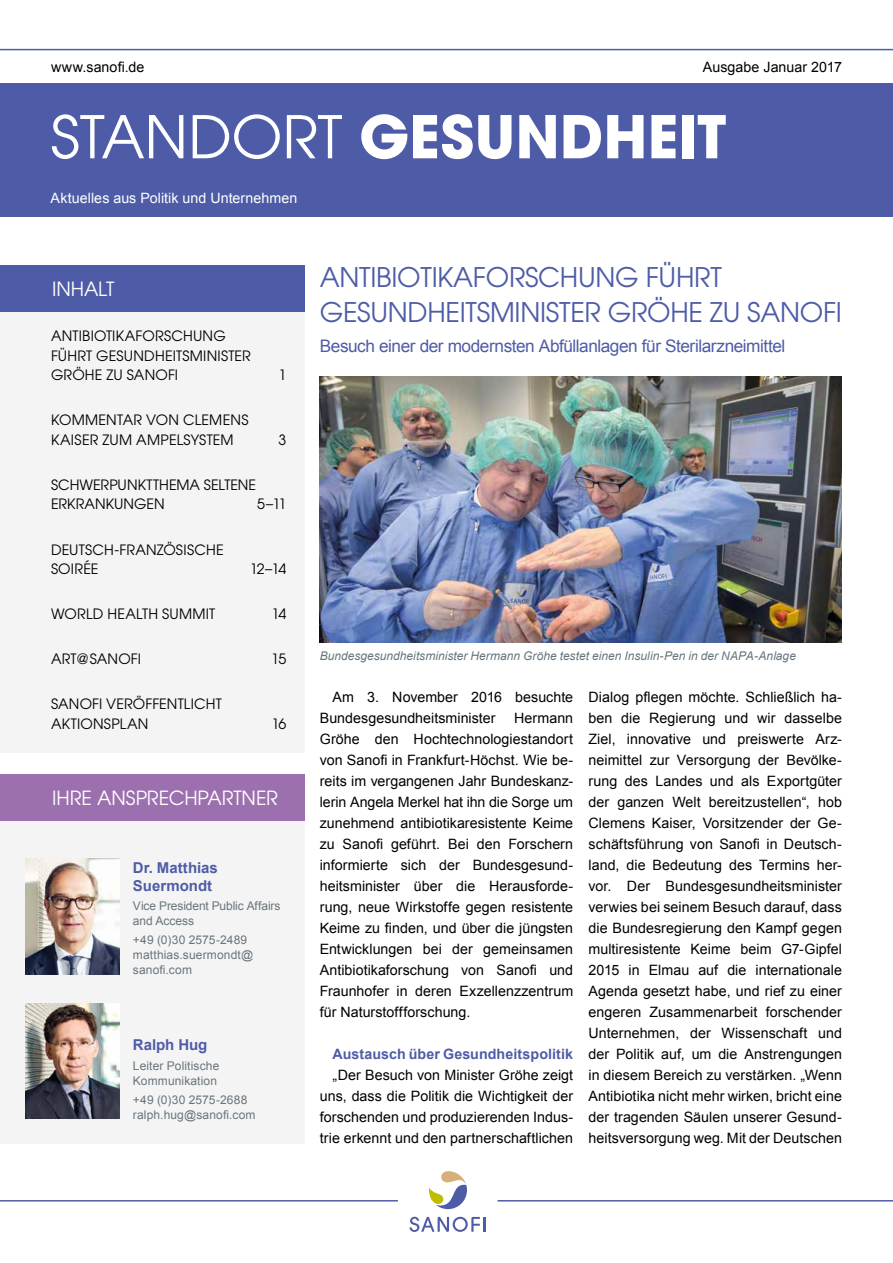
<style>
.page{position:relative;width:893px;height:1263px;background:#fff}
.page>*{position:absolute;margin:0;border:0;box-sizing:border-box;transform-origin:0 0}
.t1{font:700 58.5px "Avant Garde";color:#fff}
.t2{font:27px/34.5px "Avant Garde";letter-spacing:-.01em;color:#4e5ca7}
.t3{font:19.5px "Avant Garde";letter-spacing:-.01em;color:#fff}
.t4{font:17.25px "Arial";letter-spacing:-.025em;color:#4e5ca7}
.t5{font:700 15px/18px "Arial";color:#4e5ca7}
.t6{font:14.25px/21px "Arial";letter-spacing:.005em;color:#000;text-align:justify}
.t7{font:14.25px/19.5px "Avant Garde";letter-spacing:.01em;color:#000}
.t8{font:14.25px "Arial";letter-spacing:.005em;color:#fff}
.t9{font:700 14.25px "Arial";letter-spacing:.005em;color:#4e5ca7}
.t10{font:12px/15px "Arial";letter-spacing:.01em;color:#68757d}
.t11{font:italic 12px "Arial";color:#68757d}
.t12{font:12px/15px "Arial";letter-spacing:-.01em;color:#68757d}
.s1{font-weight:400}
</style>
<div class="page">
<div style="left:0;top:774px;width:304px;height:369px;background:#f4f4f4"></div>
<div style="left:0;top:774px;width:304px;height:47px;background:#9c6fae"></div>
<div style="left:0;top:265px;width:304px;height:488px;background:#f4f4f4"></div>
<div style="left:0;top:265px;width:304px;height:47px;background:#4e5ca7"></div>
<hr style="left:497px;top:1200px;width:396px;height:1px;background:#4e5ca7">
<hr style="left:0;top:1200px;width:398px;height:1px;background:#4e5ca7">
<hr style="left:0;top:49px;width:893px;height:1px;background:#4e5ca7">
<div style="left:0;top:83px;width:893px;height:134px;background:#4e5ca7"></div>
<svg style="left:409px;top:1217px;width:77px;height:15px"></svg>
<svg style="left:429px;top:1171px;width:38px;height:38px"></svg>
<img style="left:26px;top:1003px;width:94px;height:116px">
<img style="left:26px;top:858px;width:94px;height:116px">
<img style="left:320px;top:377px;width:522px;height:266px">
<p class="t6" style="left:51px;top:57px;width:95px">www.sanofi.de</p>
<p class="t6" style="left:703px;top:57px;width:141px">Ausgabe Januar 2017</p>
<h1 class="t1" style="left:51px;top:99px;width:677px"><span class="s1">STANDORT</span> GESUNDHEIT</h1>
<p class="t8" style="left:51px;top:188px;width:248px">Aktuelles aus Politik und Unternehmen</p>
<h3 class="t3" style="left:52px;top:277px;width:64px">INHALT</h3>
<p class="t7" style="left:51px;top:326px;width:201px">ANTIBIOTIKAFORSCHUNG<br>FÜHRT GESUNDHEITSMINISTER<br>GRÖHE ZU SANOFI</p>
<p class="t7" style="left:51px;top:410px;width:199px">KOMMENTAR VON CLEMENS<br>KAISER ZUM AMPELSYSTEM</p>
<p class="t7" style="left:279px;top:365px;width:9px">1</p>
<p class="t7" style="left:279px;top:430px;width:9px">3</p>
<p class="t7" style="left:51px;top:475px;width:207px">SCHWERPUNKTTHEMA SELTENE<br>ERKRANKUNGEN</p>
<p class="t7" style="left:257px;top:494px;width:31px">5–11</p>
<p class="t7" style="left:51px;top:539px;width:174px">DEUTSCH-FRANZÖSISCHE<br>SOIRÉE</p>
<p class="t7" style="left:250px;top:559px;width:38px">12–14</p>
<p class="t7" style="left:51px;top:604px;width:166px">WORLD HEALTH SUMMIT</p>
<p class="t7" style="left:271px;top:604px;width:17px">14</p>
<p class="t7" style="left:51px;top:649px;width:92px">ART@SANOFI</p>
<p class="t7" style="left:271px;top:649px;width:17px">15</p>
<p class="t7" style="left:51px;top:694px;width:172px">SANOFI VERÖFFENTLICHT<br>AKTIONSPLAN</p>
<p class="t7" style="left:271px;top:713px;width:17px">16</p>
<h3 class="t3" style="left:52px;top:786px;width:227px">IHRE ANSPRECHPARTNER</h3>
<p class="t5" style="left:133px;top:859px;width:87px">Dr. Matthias<br>Suermondt</p>
<p class="t12" style="left:133px;top:898px;width:149px">Vice President Public Affairs and Access</p>
<p class="t10" style="left:133px;top:933px;width:122px">+49 (0)30 2575-2489 matthias.suermondt@ sanofi.com</p>
<p class="t5" style="left:133px;top:1036px;width:76px">Ralph Hug</p>
<p class="t10" style="left:133px;top:1058px;width:88px">Leiter Politische<br>Kommunikation</p>
<p class="t10" style="left:133px;top:1092px;width:124px">+49 (0)30 2575-2688 ralph.hug@sanofi.com</p>
<h2 class="t2" style="left:320px;top:259px;width:524px">ANTIBIOTIKAFORSCHUNG FÜHRT<br>GESUNDHEITSMINISTER GRÖHE ZU SANOFI</h2>
<p class="t4" style="left:320px;top:335px;width:467px">Besuch einer der modernsten Abfüllanlagen für Sterilarzneimittel</p>
<p class="t11" style="left:320px;top:648px;width:478px">Bundesgesundheitsminister Hermann Gröhe testet einen Insulin-Pen in der NAPA-Anlage</p>
<p class="t6" style="left:320px;top:687px;width:255px;text-indent:13px">Am 3. November 2016 besuchte<br>Bundesgesundheitsminister</p>
<p class="t6" style="left:320px;top:708px;width:255px;text-indent:194px">Hermann Gröhe den Hochtechnologiestandort von Sanofi in Frankfurt-Höchst. Wie be&shy;reits im vergangenen Jahr Bundeskanz&shy;lerin Angela Merkel hat ihn die Sorge um zunehmend antibiotikaresistente Keime zu Sanofi geführt. Bei den Forschern informierte sich der Bundesgesund&shy;heitsminister über die Herausforde&shy;rung, neue Wirkstoffe gegen resistente Keime zu finden, und über die jüngsten Entwicklungen bei der gemeinsamen Antibiotikaforschung von Sanofi und Fraunhofer in deren Exzellenzzentrum für Naturstoffforschung.</p>
<p class="t9" style="left:333px;top:1045px;width:242px">Austausch über Gesundheitspolitik</p>
<p class="t6" style="left:320px;top:1065px;width:255px;text-indent:13px">„Der Besuch von Minister Gröhe zeigt uns, dass die Politik die Wichtigkeit der forschenden und produzierenden Indus&shy;trie erkennt und den partnerschaftlichen</p>
<p class="t6" style="left:588px;top:687px;width:255px">Dialog pflegen möchte. Schließlich ha&shy;ben die Regierung und wir dasselbe Ziel, innovative und preiswerte Arz&shy;neimittel zur Versorgung der Bevölke&shy;rung des Landes und als Exportgüter der ganzen Welt bereitzustellen“, hob Clemens Kaiser, Vorsitzender der Ge&shy;schäftsführung von Sanofi in Deutsch&shy;land, die Bedeutung des Termins her&shy;vor. Der Bundesgesundheitsminister verwies bei seinem Besuch darauf, dass die Bundesregierung den Kampf gegen multiresistente Keime beim G7-Gipfel 2015 in Elmau auf die internationale Agenda gesetzt habe, und rief zu einer engeren Zusammenarbeit forschender Unternehmen, der Wissenschaft und der Politik auf, um die Anstrengungen in diesem Bereich zu verstärken. „Wenn Antibiotika nicht mehr wirken, bricht eine der tragenden Säulen unserer Gesund&shy;heitsversorgung weg. Mit der Deutschen</p>
</div>
